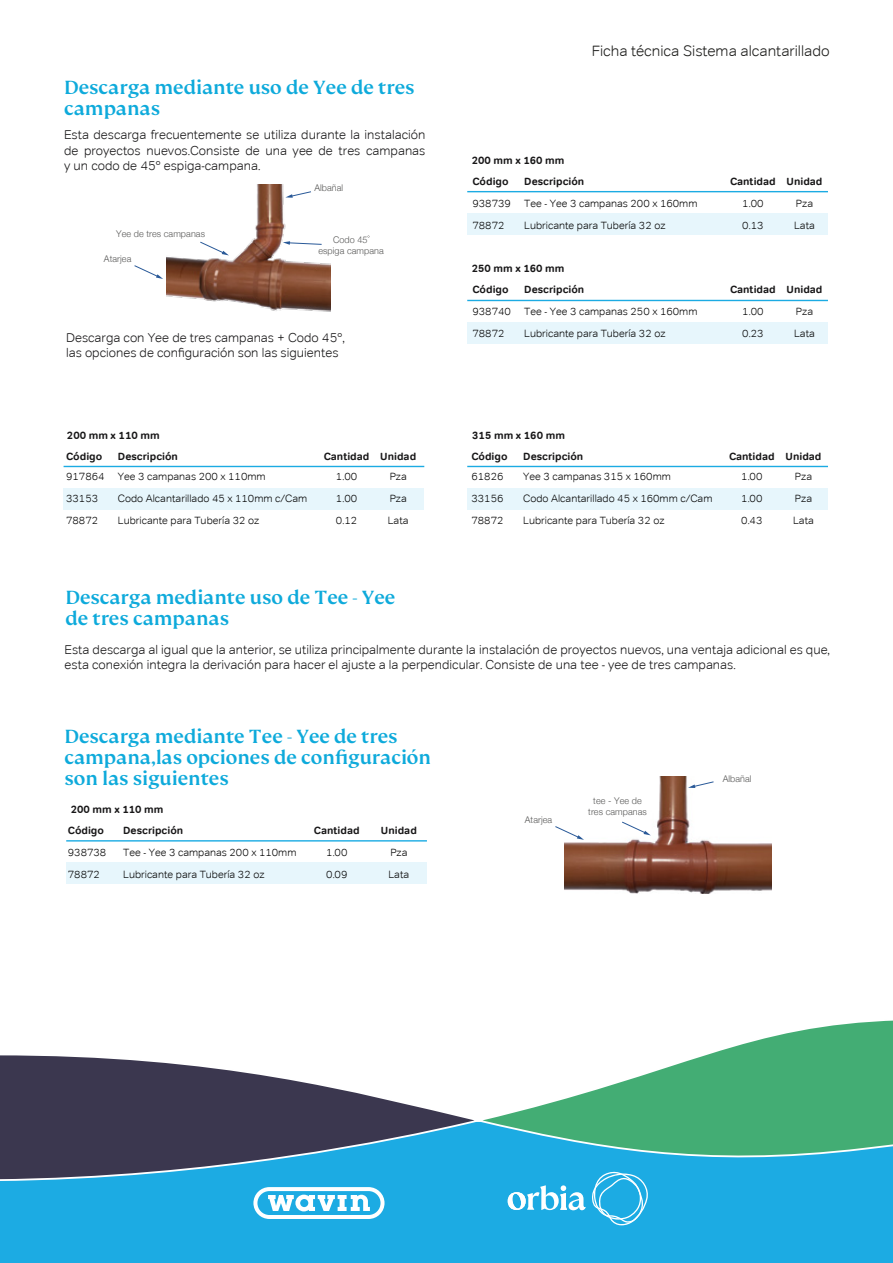
<style>
.page{position:relative;width:893px;height:1263px;background:#fff}
.page>*{position:absolute;margin:0;border:0;box-sizing:border-box;transform-origin:0 0}
.t1{font:500 21px/21px "FS Kim";color:#0eaadb}
.t2{font:300 15px "Tondo";color:#1d1d1b}
.t3{font:300 12.75px/15.3px "Tondo";color:#181718}
.t4{font:300 10.5px/21.9px "Tondo";color:#010101}
.t5{font:700 10.5px "Tondo";color:#181718}
.t6{font:300 9.3px/10.8px "Helvetica Neue";letter-spacing:.01em;color:#585857;text-align:center}
</style>
<div class="page">
<img style="left:564px;top:776px;width:207px;height:117px">
<svg style="left:688px;top:781px;width:26px;height:7px"></svg>
<svg style="left:621px;top:821px;width:30px;height:14px"></svg>
<svg style="left:555px;top:825px;width:29px;height:15px"></svg>
<div style="left:64px;top:488px;width:360px;height:21px;background:#e7f6fc"></div>
<hr style="left:64px;top:466px;width:360px;height:1px;background:#1cabe3">
<div style="left:467px;top:488px;width:361px;height:21px;background:#e7f6fc"></div>
<hr style="left:467px;top:466px;width:361px;height:1px;background:#1cabe3">
<div style="left:66px;top:862px;width:361px;height:22px;background:#e7f6fc"></div>
<hr style="left:66px;top:840px;width:361px;height:1px;background:#1cabe3">
<div style="left:467px;top:213px;width:361px;height:22px;background:#e7f6fc"></div>
<hr style="left:467px;top:191px;width:361px;height:1px;background:#1cabe3">
<div style="left:467px;top:322px;width:361px;height:21px;background:#e7f6fc"></div>
<hr style="left:467px;top:300px;width:361px;height:1px;background:#1cabe3">
<img style="left:166px;top:185px;width:164px;height:127px">
<svg style="left:285px;top:191px;width:27px;height:7px"></svg>
<svg style="left:283px;top:241px;width:39px;height:4px"></svg>
<svg style="left:199px;top:241px;width:30px;height:14px"></svg>
<svg style="left:134px;top:265px;width:29px;height:14px"></svg>
<div style="left:0;top:1170px;width:893px;height:93px;background:#1cabe3"></div>
<svg style="left:0;top:1055px;width:487px;height:127px;fill:#3b374f"></svg>
<svg style="left:470px;top:1020px;width:423px;height:150px;fill:#43ad74"></svg>
<svg style="left:253px;top:1187px;width:132px;height:32px"></svg>
<svg style="left:508px;top:1169px;width:142px;height:56px;background:#3fb8e7"></svg>
<h1 class="t1" style="left:64px;top:77px;width:352px">Descarga mediante uso de Yee de tres campanas</h1>
<p class="t3" style="left:64px;top:127px;width:363px;text-align:justify">Esta descarga frecuentemente se utiliza durante la instalación de proyectos nuevos.Consiste de una yee de tres campanas y un codo de 45° espiga-campana.</p>
<p class="t6" style="left:116px;top:228px;width:90px">Yee de tres campanas</p>
<p class="t6" style="left:104px;top:253px;width:29px">Atarjea</p>
<p class="t6" style="left:314px;top:182px;width:30px">Albañal</p>
<p class="t6" style="left:318px;top:233px;width:67px">Codo 45<br>espiga campana</p>
<p class="t3" style="left:66px;top:330px;width:280px">Descarga con Yee de tres campanas + Codo 45°, las opciones de configuración son las siguientes</p>
<p class="t5" style="left:67px;top:429px;width:94px">200 mm x 110 mm</p>
<p class="t5" style="left:66px;top:450px;width:38px">Código</p>
<p class="t5" style="left:118px;top:450px;width:62px">Descripción</p>
<p class="t5" style="left:324px;top:450px;width:94px">Cantidad Unidad</p>
<h2 class="t2" style="left:592px;top:42px;width:239px">Ficha técnica Sistema alcantarillado</h2>
<p class="t5" style="left:472px;top:154px;width:94px">200 mm x 160 mm</p>
<p class="t5" style="left:472px;top:175px;width:38px">Código</p>
<p class="t5" style="left:524px;top:175px;width:62px">Descripción</p>
<p class="t5" style="left:730px;top:175px;width:94px">Cantidad Unidad</p>
<p class="t4" style="left:472px;top:192px;width:40px">938739<br>78872</p>
<p class="t4" style="left:524px;top:192px;width:175px">Tee - Yee 3 campanas 200 x 160mm<br>Lubricante para Tubería 32 oz</p>
<p class="t4" style="left:742px;top:192px;width:23px">1.00<br>0.13</p>
<p class="t4" style="left:794px;top:192px;width:22px">Pza<br>Lata</p>
<p class="t5" style="left:472px;top:262px;width:94px">250 mm x 160 mm</p>
<p class="t5" style="left:472px;top:283px;width:38px">Código</p>
<p class="t5" style="left:524px;top:283px;width:62px">Descripción</p>
<p class="t5" style="left:730px;top:283px;width:94px">Cantidad Unidad</p>
<p class="t4" style="left:472px;top:300px;width:40px">938740<br>78872</p>
<p class="t4" style="left:524px;top:300px;width:175px">Tee - Yee 3 campanas 250 x 160mm<br>Lubricante para Tubería 32 oz</p>
<p class="t4" style="left:742px;top:300px;width:23px">1.00<br>0.23</p>
<p class="t4" style="left:794px;top:300px;width:22px">Pza<br>Lata</p>
<p class="t5" style="left:472px;top:429px;width:94px">315 mm x 160 mm</p>
<p class="t5" style="left:471px;top:450px;width:38px">Código</p>
<p class="t5" style="left:523px;top:450px;width:62px">Descripción</p>
<p class="t5" style="left:729px;top:450px;width:94px">Cantidad Unidad</p>
<p class="t4" style="left:66px;top:466px;width:40px">917864<br>33153<br>78872</p>
<p class="t4" style="left:118px;top:466px;width:191px">Yee 3 campanas 200 x 110mm<br>Codo Alcantarillado 45 x 110mm c/Cam<br>Lubricante para Tubería 32 oz</p>
<p class="t4" style="left:336px;top:466px;width:23px;text-align:justify">1.00<br>1.00<br>0.12</p>
<p class="t4" style="left:388px;top:466px;width:22px">Pza<br>Pza<br>Lata</p>
<p class="t4" style="left:471px;top:466px;width:34px;text-align:justify">61826<br>33156<br>78872</p>
<p class="t4" style="left:523px;top:466px;width:191px">Yee 3 campanas 315 x 160mm<br>Codo Alcantarillado 45 x 160mm c/Cam<br>Lubricante para Tubería 32 oz</p>
<p class="t4" style="left:741px;top:466px;width:23px;text-align:justify">1.00<br>1.00<br>0.43</p>
<p class="t4" style="left:793px;top:466px;width:22px">Pza<br>Pza<br>Lata</p>
<h1 class="t1" style="left:65px;top:587px;width:332px">Descarga mediante uso de Tee - Yee de tres campanas</h1>
<p class="t3" style="left:65px;top:642px;width:767px">Esta descarga al igual que la anterior, se utiliza principalmente durante la instalación de proyectos nuevos, una ventaja adicional es que, esta conexión integra la derivación para hacer el ajuste a la perpendicular. Consiste de una tee - yee de tres campanas.</p>
<h1 class="t1" style="left:64px;top:726px;width:368px">Descarga mediante Tee - Yee de tres campana,las opciones de configuración son las siguientes</h1>
<p class="t5" style="left:71px;top:803px;width:94px">200 mm x 110 mm</p>
<p class="t4" style="left:68px;top:841px;width:40px">938738<br>78872</p>
<p class="t4" style="left:123px;top:841px;width:175px">Tee - Yee 3 campanas 200 x 110mm<br>Lubricante para Tubería 32 oz</p>
<p class="t4" style="left:326px;top:841px;width:23px">1.00<br>0.09</p>
<p class="t4" style="left:389px;top:841px;width:22px">Pza<br>Lata</p>
<p class="t5" style="left:68px;top:824px;width:38px">Código</p>
<p class="t5" style="left:123px;top:824px;width:62px">Descripción</p>
<p class="t5" style="left:314px;top:824px;width:47px">Cantidad</p>
<p class="t5" style="left:381px;top:824px;width:37px">Unidad</p>
<p class="t6" style="left:525px;top:814px;width:29px">Atarjea</p>
<p class="t6" style="left:588px;top:794px;width:60px">tee - Yee de tres campanas</p>
<p class="t6" style="left:723px;top:773px;width:30px">Albañal</p>
</div>
